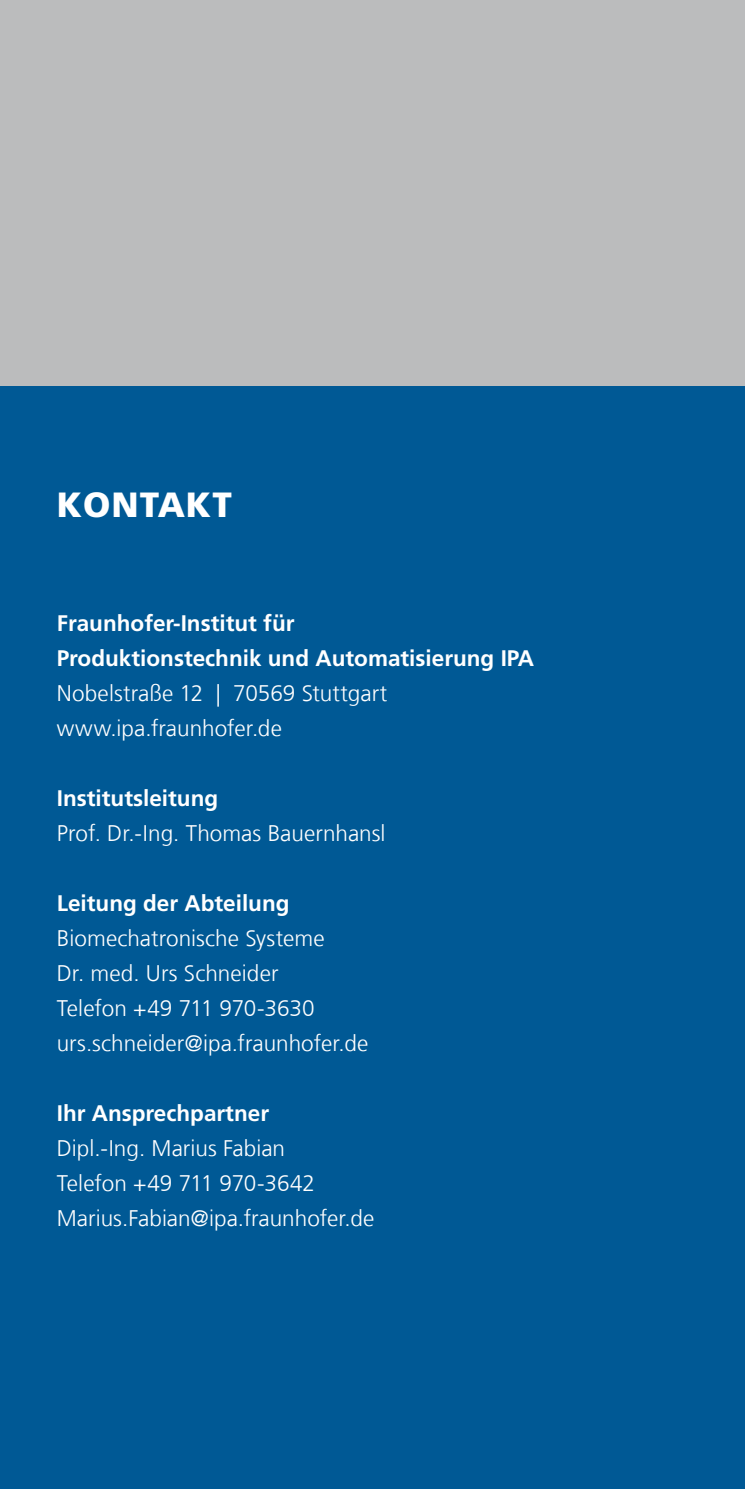
<style>
.page{position:relative;width:745px;height:1489px;background:#fff}
.page>*{position:absolute;margin:0;border:0;box-sizing:border-box;transform-origin:0 0}
.t1{font:900 35px "Frutiger LT Com";letter-spacing:.03em;color:#fff}
.t2{font:300 22.5px/35px "Frutiger LT Com";color:#fff}
.t3{font:700 22.5px/35px "Frutiger LT Com";color:#fff}
</style>
<div class="page">
<div style="left:0;top:384px;width:744px;height:1104px;background:#005995"></div>
<div style="left:0;top:0;width:744px;height:385px;background:#bbbcbd"></div>
<h1 class="t1" style="left:57px;top:483px;width:176px">KONTAKT</h1>
<p class="t3" style="left:57px;top:605px;width:478px">Fraunhofer-Institut für<br>Produktionstechnik und Automatisierung IPA</p>
<p class="t2" style="left:57px;top:675px;width:332px">Nobelstraße 12 | 70569 Stuttgart www.ipa.fraunhofer.de</p>
<p class="t3" style="left:57px;top:780px;width:163px">Institutsleitung</p>
<p class="t2" style="left:57px;top:815px;width:330px">Prof. Dr.-Ing. Thomas Bauernhansl</p>
<p class="t3" style="left:57px;top:885px;width:234px">Leitung der Abteilung</p>
<p class="t2" style="left:57px;top:920px;width:313px">Biomechatronische Systeme<br>Dr. med. Urs Schneider<br>Telefon +49 711 970-3630 urs.schneider@ipa.fraunhofer.de</p>
<p class="t3" style="left:57px;top:1095px;width:214px">Ihr Ansprechpartner</p>
<p class="t2" style="left:57px;top:1130px;width:319px">Dipl.-Ing. Marius Fabian<br>Telefon +49 711 970-3642<br>Marius.Fabian@ipa.fraunhofer.de</p>
</div>
